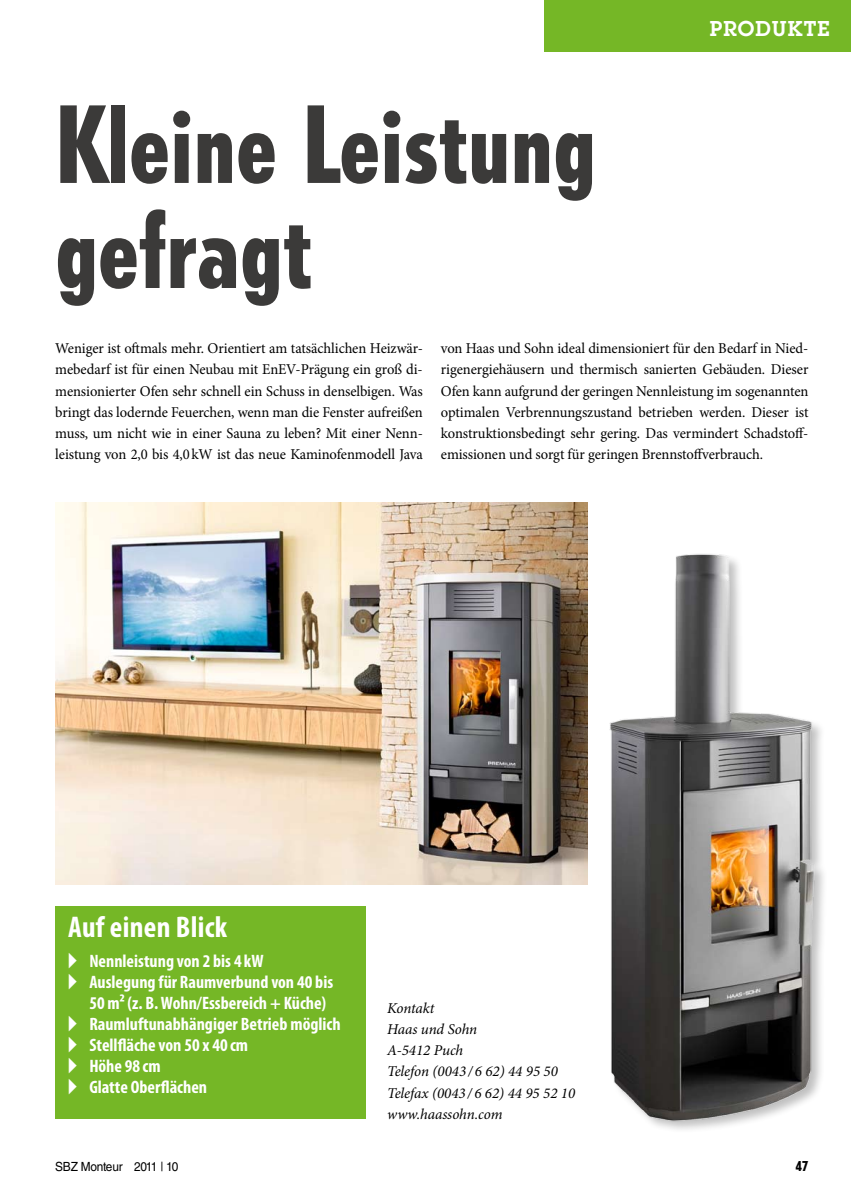
<style>
.page{position:relative;width:851px;height:1204px;background:#fff}
.page>*{position:absolute;margin:0;border:0;box-sizing:border-box;transform-origin:0 0}
.t1{font:800 condensed 105px/105px "Tempo Std";color:#3b3a39}
.t2{font:700 condensed 30px "Myriad Pro";letter-spacing:.01em;color:#fff}
.t3{font:600 21px "Lubalin Graph Std";letter-spacing:.05em;color:#fff}
.t4{font:700 condensed 18px "Myriad Pro";color:#fff}
.t5{font:15px/21.3px "Minion Pro";letter-spacing:-.01em;color:#000;text-align:justify}
.t6{font:italic 15px/21.3px "Minion Pro";letter-spacing:-.005em;color:#000}
.t7{font:800 condensed 13.5px "Tempo Std";color:#000}
.t8{font:12.6px "Helvetica LT Std";letter-spacing:-.02em;color:#000;scale:.94 1}
</style>
<div class="page">
<img style="left:55px;top:502px;width:532px;height:382px">
<img style="left:609px;top:554px;width:215px;height:573px">
<div style="left:544px;top:0;width:306px;height:51px;background:#75b726"></div>
<div style="left:55px;top:906px;width:311px;height:212px;background:#75b726"></div>
<h3 class="t3" style="left:709px;top:15px;width:121px">PRODUKTE</h3>
<h1 class="t1" style="left:55px;top:91px;width:542px">Kleine Leistung gefragt</h1>
<p class="t5" style="left:55px;top:338px;width:369px">Weniger ist oftmals mehr. Orientiert am tatsächlichen Heizwär&shy;mebedarf ist für einen Neubau mit EnEV-Prägung ein groß di&shy;mensionierter Ofen sehr schnell ein Schuss in denselbigen. Was bringt das lodernde Feuerchen, wenn man die Fenster aufreißen muss, um nicht wie in einer Sauna zu leben? Mit einer Nenn&shy;leistung von 2,0 bis 4,0kW ist das neue Kaminofenmodell Java</p>
<p class="t5" style="left:441px;top:338px;width:369px">von Haas und Sohn ideal dimensioniert für den Bedarf in Nied&shy;rigenergiehäusern und thermisch sanierten Gebäuden. Dieser Ofen kann aufgrund der geringen Nennleistung im sogenannten optimalen Verbrennungszustand betrieben werden. Dieser ist konstruktionsbedingt sehr gering. Das vermindert Schadstoff&shy;emissionen und sorgt für geringen Brennstoffverbrauch.</p>
<h2 class="t2" style="left:68px;top:908px;width:160px">Auf einen Blick</h2>
<p class="t4" style="left:68px;top:949px;width:197px">▸ Nennleistung von 2 bis 4 kW</p>
<p class="t4" style="left:68px;top:970px;width:266px">▸ Auslegung für Raumverbund von 40 bis</p>
<p class="t4" style="left:89px;top:991px;width:238px">50 m² (z. B. Wohn/Essbereich + Küche)</p>
<p class="t4" style="left:68px;top:1012px;width:274px">▸ Raumluftunabhängiger Betrieb möglich</p>
<p class="t4" style="left:68px;top:1033px;width:182px">▸ Stellfläche von 50 x 40 cm</p>
<p class="t4" style="left:68px;top:1054px;width:94px">▸ Höhe 98 cm</p>
<p class="t4" style="left:68px;top:1075px;width:141px">▸ Glatte Oberflächen</p>
<p class="t6" style="left:387px;top:997px;width:189px">Kontakt<br>Haas und Sohn<br>A-5412 Puch<br>Telefon (0043 / 6 62) 44 95 50<br>Telefax (0043 / 6 62) 44 95 52 10 www.haassohn.com</p>
<p class="t8" style="left:55px;top:1158px;width:133px">SBZ Monteur 2011 | 10</p>
<p class="t7" style="left:795px;top:1157px;width:14px">47</p>
</div>
